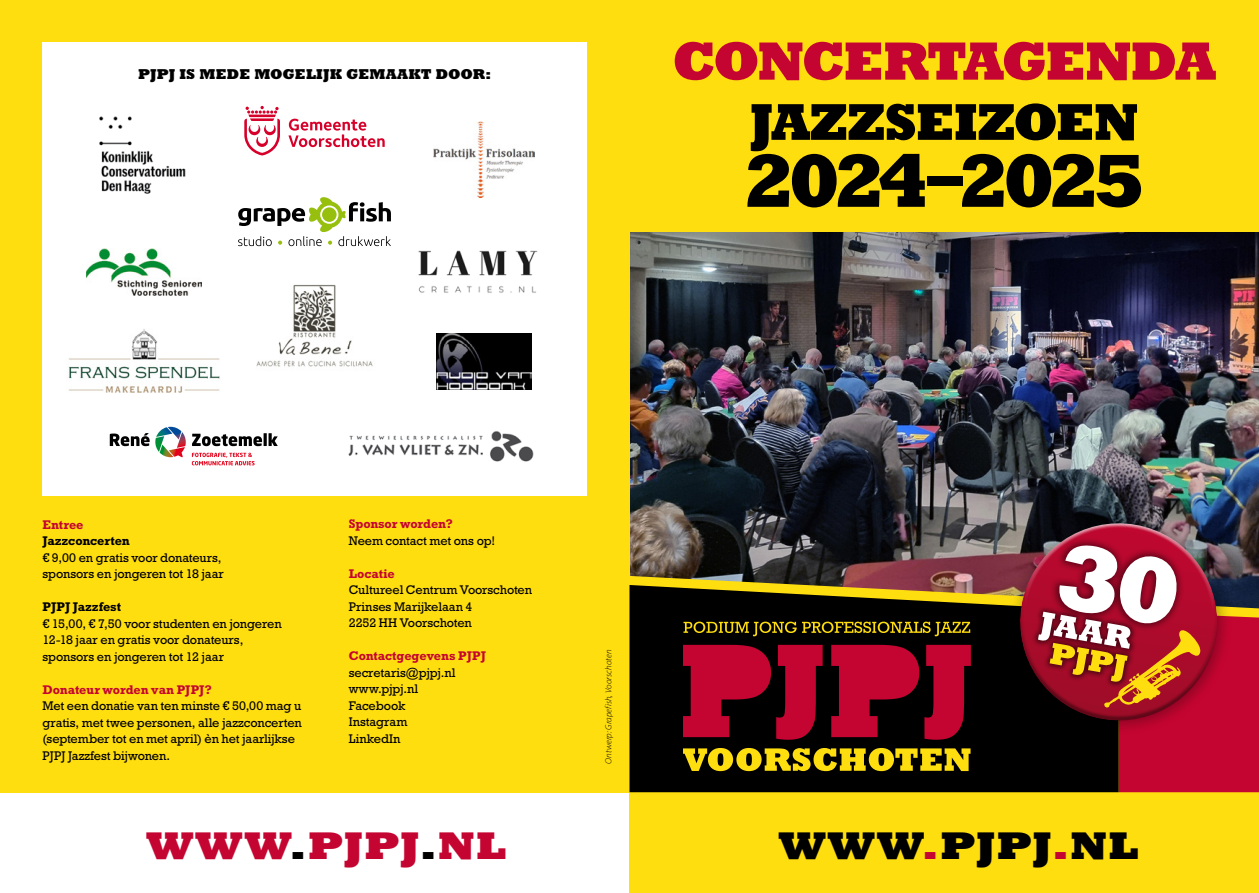
<style>
.page{position:relative;width:1259px;height:893px;background:#fff}
.page>*{position:absolute;margin:0;border:0;box-sizing:border-box;transform-origin:0 0}
.t1{font:800 76.35px "Rockwell Std";letter-spacing:-.095em;color:#000}
.t2{font:800 54.75px "Rockwell Std";letter-spacing:-.05em;color:#c50531}
.t3{font:800 52.5px "Rockwell Std";letter-spacing:-.025em;color:#000}
.t4{font:800 39.15px "Rockwell Std";letter-spacing:.025em;color:#c50531;scale:1.1 1}
.t5{font:800 39.15px "Rockwell Std";letter-spacing:.025em;color:#000;scale:1.1 1}
.t6{font:800 14.55px "Rockwell Std";letter-spacing:.01em;color:#000}
.t7{font:12.75px/16.5px "Rockwell Std";letter-spacing:-.01em;color:#000}
.t8{font:700 12.75px "Rockwell Std";letter-spacing:-.01em;color:#c50531}
.t9{font:700 12.75px "Rockwell Std";letter-spacing:-.01em;color:#000}
.t10{font:italic 300 9px "Myriad Pro";letter-spacing:.01em;color:#000}
.s1{font-weight:700;font-size:77.1px}
.s2{color:#000}
.s3{color:#c50531}
</style>
<div class="page">
<div style="left:629px;top:0;width:630px;height:720px;background:#ffde10"></div>
<img style="left:630px;top:232px;width:629px;height:344px">
<div style="left:0;top:0;width:629px;height:792px;background:#ffde10"></div>
<div style="left:43px;top:43px;width:544px;height:453px;background:#fff"></div>
<svg style="left:632px;top:576px;width:352px;height:9px"></svg>
<div style="left:629px;top:679px;width:630px;height:214px;background:#ffde10"></div>
<svg style="left:629px;top:585px;width:409px;height:207px;background:#151102"></svg>
<svg style="left:683px;top:645px;width:139px;height:95px;background:#850321"></svg>
<svg style="left:831px;top:645px;width:140px;height:95px;background:#840320"></svg>
<svg style="left:683px;top:748px;width:287px;height:23px"></svg>
<svg style="left:683px;top:622px;width:113px;height:14px"></svg>
<svg style="left:802px;top:622px;width:168px;height:14px;background:#524704"></svg>
<img style="left:1005px;top:479px;width:244px;height:62px">
<img style="left:984px;top:514px;width:258px;height:249px">
<div style="left:1031px;top:605px;width:106px;height:50px;background:#000;opacity:.5"></div>
<div style="left:1050px;top:537px;width:134px;height:95px;background:#000;opacity:.5"></div>
<img style="left:68px;top:329px;width:152px;height:64px">
<img style="left:99px;top:116px;width:87px;height:78px">
<img style="left:433px;top:121px;width:101px;height:76px">
<img style="left:86px;top:248px;width:115px;height:47px">
<img style="left:256px;top:284px;width:117px;height:83px">
<svg style="left:192px;top:453px;width:63px;height:12px"></svg>
<svg style="left:192px;top:434px;width:70px;height:12px"></svg>
<svg style="left:263px;top:433px;width:4px;height:13px"></svg>
<svg style="left:268px;top:433px;width:10px;height:13px"></svg>
<svg style="left:110px;top:427px;width:76px;height:30px"></svg>
<img style="left:436px;top:333px;width:95px;height:56px">
<svg style="left:238px;top:197px;width:153px;height:49px"></svg>
<img style="left:348px;top:431px;width:186px;height:31px">
<svg style="left:288px;top:119px;width:97px;height:28px"></svg>
<svg style="left:244px;top:106px;width:36px;height:50px"></svg>
<img style="left:418px;top:250px;width:120px;height:43px">
<svg style="left:1038px;top:541px;width:221px;height:251px;background:#8a1927"></svg>
<p class="t6" style="left:138px;top:65px;width:354px">PJPJ IS MEDE MOGELIJK GEMAAKT DOOR:</p>
<h2 class="t2" style="left:672px;top:27px;width:546px">CONCERTAGENDA</h2>
<h3 class="t3" style="left:749px;top:89px;width:390px">JAZZSEIZOEN</h3>
<h1 class="t1" style="left:742px;top:133px;width:405px">2024<span class="s1">–</span>2025</h1>
<p class="t8" style="left:43px;top:517px;width:43px">Entree</p>
<p class="t9" style="left:43px;top:533px;width:89px">Jazzconcerten</p>
<p class="t7" style="left:43px;top:549px;width:183px">€ 9,00 en gratis voor donateurs, sponsors en jongeren tot 18 jaar</p>
<p class="t9" style="left:43px;top:599px;width:80px">PJPJ Jazzfest</p>
<p class="t7" style="left:43px;top:615px;width:241px">€ 15,00, € 7,50 voor studenten en jongeren<br>12-18 jaar en gratis voor donateurs, sponsors en jongeren tot 12 jaar</p>
<p class="t8" style="left:43px;top:682px;width:171px">Donateur worden van PJPJ?</p>
<p class="t7" style="left:43px;top:697px;width:261px">Met een donatie van ten minste € 50,00 mag u gratis, met twee personen, alle jazzconcerten (september tot en met april) èn het jaarlijkse PJPJ Jazzfest bijwonen.</p>
<p class="t8" style="left:349px;top:517px;width:106px">Sponsor worden?</p>
<p class="t7" style="left:349px;top:532px;width:148px">Neem contact met ons op!</p>
<p class="t8" style="left:349px;top:566px;width:48px">Locatie</p>
<p class="t7" style="left:349px;top:582px;width:185px">Cultureel Centrum Voorschoten<br>Prinses Marijkelaan 4<br>2252 HH Voorschoten</p>
<p class="t8" style="left:349px;top:649px;width:139px">Contactgegevens PJPJ</p>
<p class="t7" style="left:349px;top:664px;width:108px">secretaris@pjpj.nl www.pjpj.nl<br>Facebook<br>Instagram<br>LinkedIn</p>
<p class="t10" style="left:603px;top:764px;width:116px;rotate:-90deg">Ontwerp: Grapefish, Voorschoten</p>
<h3 class="t4" style="left:146px;top:821px;width:329px">WWW<span class="s2">.</span>PJPJ<span class="s2">.</span>NL</h3>
<h3 class="t5" style="left:778px;top:821px;width:329px">WWW<span class="s3">.</span>PJPJ<span class="s3">.</span>NL</h3>
</div>
